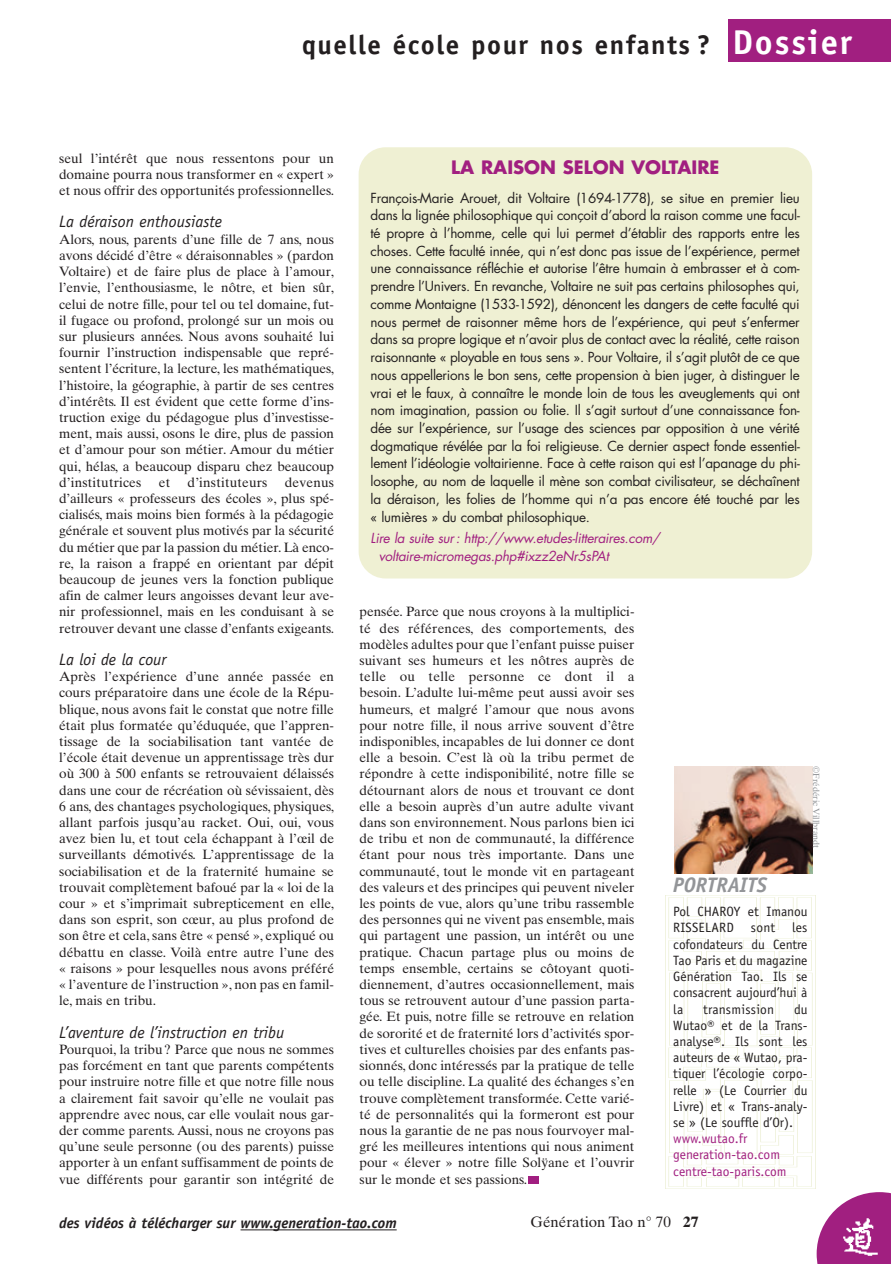
<style>
.page{position:relative;width:891px;height:1264px;background:#fff}
.page>*{position:absolute;margin:0;border:0;box-sizing:border-box;transform-origin:0 0}
.t1{font:700 27px "Officina Sans";letter-spacing:.055em;color:#231f20}
.t2{font:italic 700 21px "Officina Sans";color:#939598}
.t3{font:700 18px "Futura";color:#a11f80}
.t4{font:italic 16.5px "Officina Sans";color:#231f20}
.t5{font:italic 700 15px "Officina Sans";color:#231f20}
.t6{font:15px "Times Ten";color:#231f20}
.t7{font:13.5px/16.2px "Times Ten";color:#231f20;text-align:justify}
.t8{font:13.5px/17.7px "Futura";letter-spacing:-.02em;color:#231f20;text-align:justify}
.t9{font:13.5px/16.2px "Officina Sans";color:#231f20;text-align:justify}
.t10{font:italic 13.5px/17.7px "Futura";letter-spacing:-.02em;color:#a11f80}
.t11{font:13.5px/16.2px "Officina Sans";color:#a11f80}
.t12{font:13.5px "Officina Sans";letter-spacing:.02em;color:#231f20}
.t13{font:9px "Times Ten";color:#939598}
.s1{font-size:34.5px;color:#fff}
.s2{font-weight:700}
</style>
<div class="page">
<hr style="left:241px;top:1229px;width:156px;height:1px;background:#231f20">
<div style="left:728px;top:20px;width:163px;height:42px;background:#a11f80"></div>
<img style="left:666px;top:895px;width:149px;height:294px">
<img style="left:675px;top:766px;width:137px;height:107px">
<div style="left:529px;top:1176px;width:10px;height:7px;background:#a11f80"></div>
<div style="left:359px;top:147px;width:453px;height:431px;background:#eff0d3;border-radius:27px"></div>
<svg style="left:817px;top:1192px;width:74px;height:72px"></svg>
<h1 class="t1" style="left:302px;top:35px;width:551px">quelle école pour nos enfants ? <span class="s1">Dossier</span></h1>
<p class="t7" style="left:59px;top:151px;width:276px">seul l’intérêt que nous ressentons pour un domaine pourra nous transformer en « expert » et nous offrir des opportunités professionnelles.</p>
<p class="t4" style="left:59px;top:216px;width:165px">La déraison enthousiaste</p>
<p class="t7" style="left:59px;top:232px;width:276px">Alors, nous, parents d’une fille de 7 ans, nous avons décidé d’être « déraisonnables » (pardon Voltaire) et de faire plus de place à l’amour, l’envie, l’enthousiasme, le nôtre, et bien sûr, celui de notre fille, pour tel ou tel domaine, fut&shy;il fugace ou profond, prolongé sur un mois ou sur plusieurs années. Nous avons souhaité lui fournir l’instruction indispensable que repré&shy;sentent l’écriture, la lecture, les mathématiques, l’histoire, la géographie, à partir de ses centres d’intérêts. Il est évident que cette forme d’ins&shy;truction exige du pédagogue plus d’investisse&shy;ment, mais aussi, osons le dire, plus de passion et d’amour pour son métier. Amour du métier qui, hélas, a beaucoup disparu chez beaucoup d’institutrices</p>
<p class="t7" style="left:59px;top:475px;width:276px;text-indent:226px">devenus d’ailleurs « professeurs des écoles », plus spé&shy;cialisés, mais moins bien formés à la pédagogie générale et souvent plus motivés par la sécurité du métier que par la passion du métier. Là enco&shy;re, la raison a frappé en orientant par dépit beaucoup de jeunes vers la fonction publique afin de calmer leurs angoisses devant leur ave&shy;nir professionnel, mais en les conduisant à se retrouver devant une classe d’enfants exigeants.</p>
<p class="t4" style="left:59px;top:653px;width:109px">La loi de la cour</p>
<p class="t7" style="left:59px;top:670px;width:276px">Après l’expérience d’une année passée en cours préparatoire dans une école de la Répu&shy;blique, nous avons fait le constat que notre fille était plus formatée qu’éduquée, que l’appren&shy;tissage de la sociabilisation tant vantée de l’école était devenue un apprentissage très dur où 300 à 500 enfants se retrouvaient délaissés dans une cour de récréation où sévissaient, dès 6 ans, des chantages psychologiques, physiques, allant parfois jusqu’au racket. Oui, oui, vous avez bien lu, et tout cela échappant à l’œil de surveillants démotivés. L’apprentissage de la sociabilisation et de la fraternité humaine se trouvait complètement bafoué par la « loi de la cour » et s’imprimait subrepticement en elle, dans son esprit, son cœur, au plus profond de son être et cela, sans être « pensé », expliqué ou débattu en classe. Voilà entre autre l’une des « raisons » pour lesquelles nous avons préféré « l’aventure de l’instruction », non pas en famil&shy;le, mais en tribu.</p>
<p class="t4" style="left:59px;top:1026px;width:227px">L’aventure de l’instruction en tribu</p>
<p class="t7" style="left:59px;top:1042px;width:276px">Pourquoi, la tribu ? Parce que nous ne sommes pas forcément en tant que parents compétents pour instruire notre fille et que notre fille nous a clairement fait savoir qu’elle ne voulait pas apprendre avec nous, car elle voulait nous gar&shy;der comme parents. Aussi, nous ne croyons pas qu’une seule personne (ou des parents) puisse apporter à un enfant suffisamment de points de vue différents pour garantir son intégrité de</p>
<p class="t7" style="left:159px;top:475px;width:13px">et</p>
<p class="t7" style="left:188px;top:475px;width:81px">d’instituteurs</p>
<h3 class="t3" style="left:451px;top:159px;width:270px">LA RAISON SELON VOLTAIRE</h3>
<p class="t8" style="left:371px;top:190px;width:431px">François-Marie Arouet, dit Voltaire (1694-1778), se situe en premier lieu dans la lignée philosophique qui conçoit d’abord la raison comme une facul&shy;té propre à l’homme, celle qui lui permet d’établir des rapports entre les choses. Cette faculté innée, qui n’est donc pas issue de l’expérience, permet une connaissance réfléchie et autorise l’être humain à embrasser et à com&shy;prendre l’Univers. En revanche, Voltaire ne suit pas certains philosophes qui, comme Montaigne (1533-1592), dénoncent les dangers de cette faculté qui nous permet de raisonner même hors de l’expérience, qui peut s’enfermer dans sa propre logique et n’avoir plus de contact avec la réalité, cette raison raisonnante « ployable en tous sens ». Pour Voltaire, il s’agit plutôt de ce que nous appellerions le bon sens, cette propension à bien juger, à distinguer le vrai et le faux, à connaître le monde loin de tous les aveuglements qui ont nom imagination, passion ou folie. Il s’agit surtout d’une connaissance fon&shy;dée sur l’expérience, sur l’usage des sciences par opposition à une vérité dogmatique révélée par la foi religieuse. Ce dernier aspect fonde essentiel&shy;lement l’idéologie voltairienne. Face à cette raison qui est l’apanage du phi&shy;losophe, au nom de laquelle il mène son combat civilisateur, se déchaînent la déraison, les folies de l’homme qui n’a pas encore été touché par les « lumières » du combat philosophique.</p>
<p class="t10" style="left:379px;top:531px;width:282px;text-indent:-8px">Lire la suite sur: http://www.etudes-litteraires.com/ voltaire-micromegas.php#ixzz2eNr5sPAt</p>
<p class="t7" style="left:360px;top:605px;width:276px">pensée. Parce que nous croyons à la multiplici&shy;té des références, des comportements, des modèles adultes pour que l’enfant puisse puiser suivant ses humeurs et les nôtres auprès de telle ou telle personne ce dont il a besoin. L’adulte lui-même peut aussi avoir ses humeurs, et malgré l’amour que nous avons pour notre fille, il nous arrive souvent d’être indisponibles, incapables de lui donner ce dont elle a besoin. C’est là où la tribu permet de répondre à cette indisponibilité, notre fille se détournant alors de nous et trouvant ce dont elle a besoin auprès d’un autre adulte vivant dans son environnement. Nous parlons bien ici de tribu et non de communauté, la différence étant pour nous très importante. Dans une communauté, tout le monde vit en partageant des valeurs et des principes qui peuvent niveler les points de vue, alors qu’une tribu rassemble des personnes qui ne vivent pas ensemble, mais qui partagent une passion, un intérêt ou une pratique. Chacun partage plus ou moins de temps ensemble, certains se côtoyant quoti&shy;diennement, d’autres occasionnellement, mais tous se retrouvent autour d’une passion parta&shy;gée. Et puis, notre fille se retrouve en relation de sororité et de fraternité lors d’activités spor&shy;tives et culturelles choisies par des enfants pas&shy;sionnés, donc intéressés par la pratique de telle ou telle discipline. La qualité des échanges s’en trouve complètement transformée. Cette varié&shy;té de personnalités qui la formeront est pour nous la garantie de ne pas nous fourvoyer mal&shy;gré les meilleures intentions qui nous animent pour « élever » notre fille Solÿane et l’ouvrir sur le monde et ses passions.</p>
<h2 class="t2" style="left:673px;top:876px;width:96px">PORTRAITS</h2>
<p class="t13" style="left:820px;top:766px;width:84px;rotate:90deg">©Frédéric Villbrandt</p>
<p class="t9" style="left:673px;top:904px;width:136px">Pol CHAROY et Imanou RISSELARD sont les cofondateurs du Centre Tao Paris et du magazine Génération Tao. Ils se consacrent aujourd’hui à la</p>
<p class="t9" style="left:673px;top:1002px;width:136px;text-indent:121px">du Wutao® et de la Trans&shy;analyse®. Ils sont les auteurs de « Wutao, pra&shy;tiquer l’écologie corpo&shy;relle » (Le Courrier du Livre) et « Trans-analy&shy;se » (Le souffle d’Or).</p>
<p class="t11" style="left:673px;top:1131px;width:115px">www.wutao.fr generation-tao.com centre-tao-paris.com</p>
<p class="t12" style="left:703px;top:1004px;width:73px">transmission</p>
<p class="t5" style="left:59px;top:1217px;width:339px">des vidéos à télécharger sur www.generation-tao.com</p>
<p class="t6" style="left:531px;top:1216px;width:169px">Génération Tao n° 70 <span class="s2">27</span></p>
</div>
